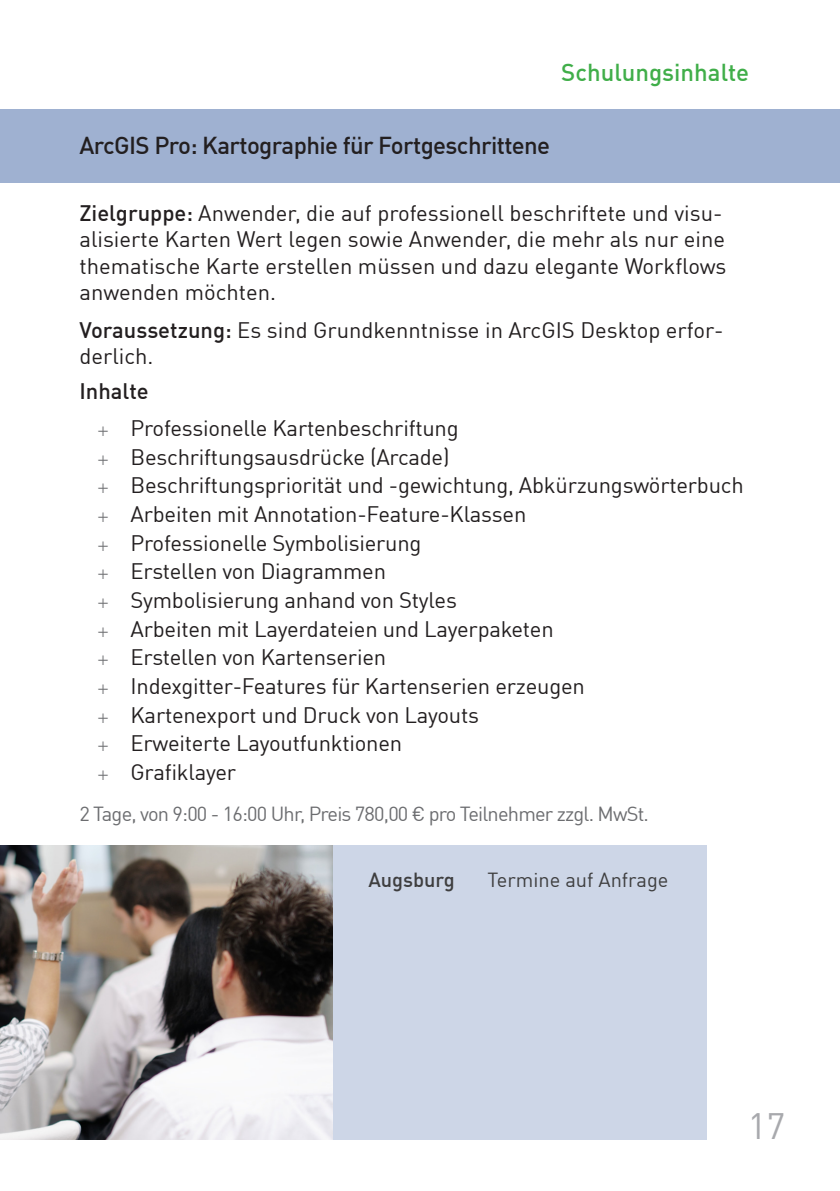
<style>
.page{position:relative;width:840px;height:1191px;background:#fff}
.page>*{position:absolute;margin:0;border:0;box-sizing:border-box;transform-origin:0 0}
.t1{font:36px "DIN Offc";color:#a8a9ad}
.t2{font:500 24px "DIN Offc";letter-spacing:-.025em;color:#231f20}
.t3{font:500 24px "DIN Offc";color:#40ae49}
.t4{font:22px/28.6px "DIN Offc";letter-spacing:-.01em;color:#231f20}
.t5{font:20px "DIN Offc";letter-spacing:-.04em;color:#6c6d70}
.t6{font:20px "DIN Offc";color:#3e3e3f}
.t7{font:500 20px "DIN Offc";color:#3e3e3f}
.s1{font-weight:500}
.s2{font-family:"Futura BT";font-size:16px;color:#6c6d70}
</style>
<div class="page">
<div style="left:0;top:109px;width:839px;height:74px;background:#9fb1d1"></div>
<div style="left:0;top:845px;width:706px;height:295px;background:#cdd6e7"></div>
<img style="left:0;top:845px;width:332px;height:295px">
<p class="t3" style="left:561px;top:57px;width:189px">Schulungsinhalte</p>
<p class="t2" style="left:79px;top:130px;width:472px">ArcGIS Pro: Kartographie für Fortgeschrittene</p>
<p class="t4" style="left:79px;top:199px;width:648px;line-height:26.4px"><span class="s1">Zielgruppe:</span> Anwender, die auf professionell beschriftete und visu&shy;alisierte Karten Wert legen sowie Anwender, die mehr als nur eine thematische Karte erstellen müssen und dazu elegante Workflows anwenden möchten.</p>
<p class="t4" style="left:79px;top:316px;width:645px;line-height:26.4px"><span class="s1">Voraussetzung:</span> Es sind Grundkenntnisse in ArcGIS Desktop erfor&shy;derlich.</p>
<p class="t4" style="left:96px;top:372px;width:363px;line-height:37.2px;text-indent:-17px"><span class="s1">Inhalte<br></span><span class="s2">+</span> Professionelle Kartenbeschriftung</p>
<p class="t4" style="left:96px;top:442px;width:648px"><span class="s2">+</span> Beschriftungsausdrücke (Arcade)<br><span class="s2">+</span> Beschriftungspriorität und -gewichtung, Abkürzungswörterbuch <span class="s2">+</span> Arbeiten mit Annotation-Feature-Klassen<br><span class="s2">+</span> Professionelle Symbolisierung<br><span class="s2">+</span> Erstellen von Diagrammen<br><span class="s2">+</span> Symbolisierung anhand von Styles<br><span class="s2">+</span> Arbeiten mit Layerdateien und Layerpaketen<br><span class="s2">+</span> Erstellen von Kartenserien<br><span class="s2">+</span> Indexgitter-Features für Kartenserien erzeugen<br><span class="s2">+</span> Kartenexport und Druck von Layouts<br><span class="s2">+</span> Erweiterte Layoutfunktionen<br><span class="s2">+</span> Grafiklayer</p>
<p class="t5" style="left:79px;top:801px;width:570px">2 Tage, von 9:00 - 16:00 Uhr, Preis 780,00 € pro Teilnehmer zzgl. MwSt.</p>
<p class="t7" style="left:368px;top:867px;width:88px">Augsburg</p>
<p class="t6" style="left:487px;top:867px;width:182px">Termine auf Anfrage</p>
<h1 class="t1" style="left:747px;top:1103px;width:39px">17</h1>
</div>
